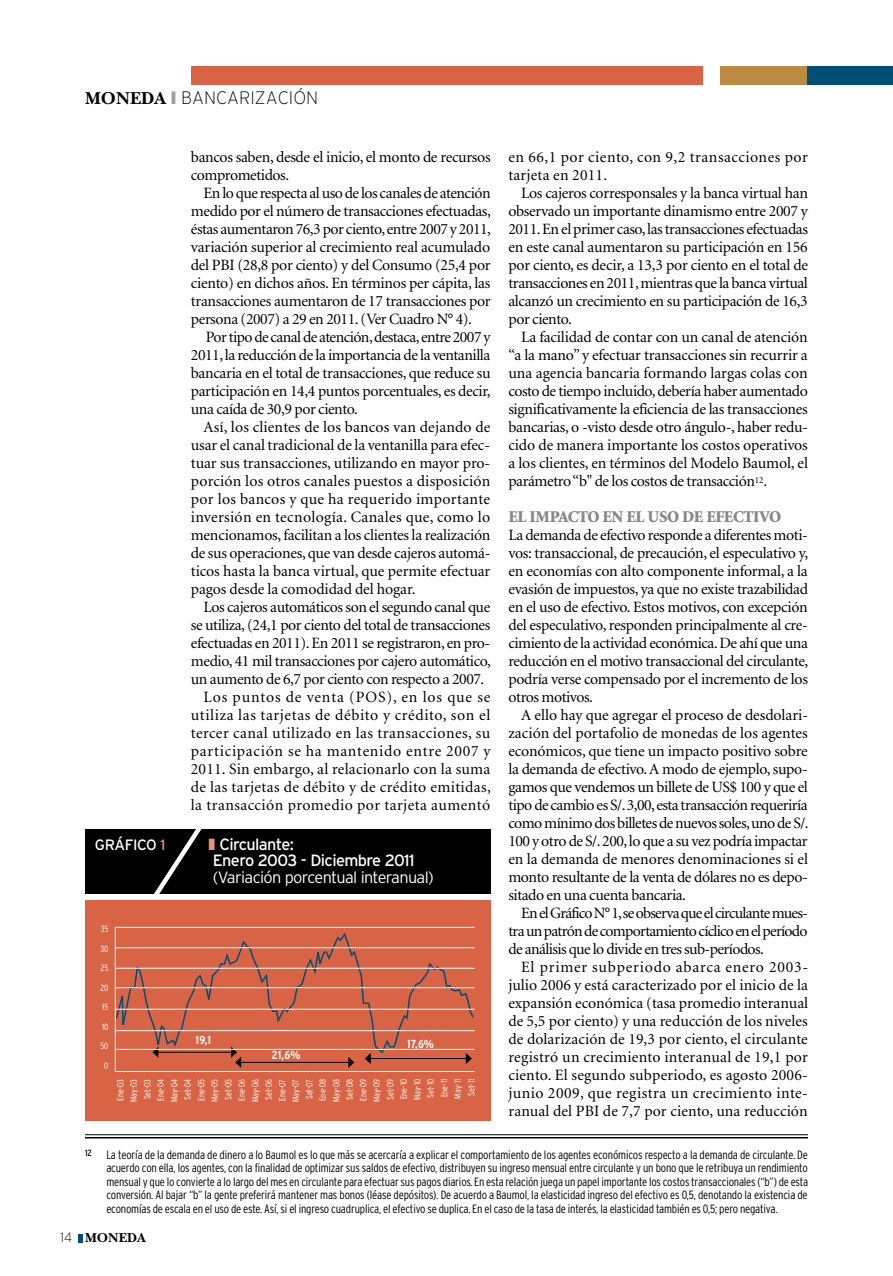
<style>
.page{position:relative;width:893px;height:1276px;background:#fff}
.page>*{position:absolute;margin:0;border:0;box-sizing:border-box;transform-origin:0 0}
.t1{font:200 18px "Interstate";color:#000}
.t2{font:900 16.5px "Minion";letter-spacing:-.02em;color:#87888a}
.t3{font:16.35px/16.5px "Interstate";letter-spacing:-.04em;color:#fff}
.t4{font:300 16.35px "Interstate";letter-spacing:-.04em;color:#fff}
.t5{font:15.75px/18px "Minion";letter-spacing:-.025em;color:#000;text-align:justify}
.t6{font:15.75px/18px "Minion";letter-spacing:.025em;color:#000}
.t7{font:15.75px "Minion";letter-spacing:.03em;color:#000}
.t8{font:15.75px "Minion";letter-spacing:.04em;color:#000}
.t9{font:15.75px "Minion";letter-spacing:.015em;color:#000}
.t10{font:15.75px "Minion";letter-spacing:.045em;color:#000}
.t11{font:15.75px "Minion";letter-spacing:.055em;color:#000}
.t12{font:15px "Interstate";letter-spacing:-.03em;color:#fff}
.t13{font:13.5px "New Baskerville Bold SC";color:#000}
.t14{font:300 condensed 12px/13.5px "Interstate";letter-spacing:-.015em;color:#000;text-align:justify}
.t15{font:700 condensed 11.7px "Interstate";color:#fff}
.t16{font:300 condensed 9px/13.5px "Interstate";letter-spacing:.005em;color:#fff;text-align:right}
.s1{font-family:"New Baskerville Bold SC";font-weight:400}
.s2{color:#9c9d9f}
.s3{color:#e69476}
.s4{font-family:"Interstate";font-weight:200}
</style>
<div class="page">
<svg style="left:79px;top:1234px;width:4px;height:8px"></svg>
<div style="left:191px;top:67px;width:511px;height:18px;background:#d96445"></div>
<div style="left:721px;top:67px;width:87px;height:18px;background:#bc8b41"></div>
<div style="left:85px;top:828px;width:405px;height:65px;background:#000"></div>
<svg style="left:149px;top:828px;width:63px;height:66px"></svg>
<div style="left:85px;top:900px;width:406px;height:220px;background:#d96445"></div>
<svg style="left:116px;top:932px;width:359px;height:136px"></svg>
<hr style="left:115px;top:927px;width:360px;height:1px;background:#fff">
<hr style="left:115px;top:947px;width:360px;height:1px;background:#fff">
<hr style="left:115px;top:968px;width:360px;height:1px;background:#fff">
<hr style="left:115px;top:987px;width:360px;height:1px;background:#fff">
<hr style="left:115px;top:1009px;width:360px;height:1px;background:#fff">
<hr style="left:115px;top:1030px;width:360px;height:1px;background:#fff">
<hr style="left:115px;top:1049px;width:360px;height:1px;background:#fff">
<hr style="left:115px;top:1071px;width:360px;height:1px;background:#fff">
<hr style="left:115px;top:927px;width:1px;height:144px;background:#fff">
<hr style="left:85px;top:1137px;width:723px;height:1px;background:#000">
<hr style="left:85px;top:1134px;width:723px;height:1px;background:#000">
<div style="left:808px;top:67px;width:85px;height:18px;background:#004e75"></div>
<p class="t1" style="left:85px;top:88px;width:235px"><span class="s1">MONEDA</span> <span class="s2">❙</span> BANCARIZACIÓN</p>
<p class="t5" style="left:191px;top:149px;width:301px">bancos saben, desde el inicio, el monto de recursos comprometidos.</p>
<p class="t5" style="left:191px;top:185px;width:302px;text-indent:13px">En lo que respecta al uso de los canales de atención medido por el número de transacciones efectuadas, éstas aumentaron 76,3 por ciento, entre 2007 y 2011, variación superior al crecimiento real acumulado del PBI (28,8 por ciento) y del Consumo (25,4 por ciento) en dichos años. En términos per cápita, las transacciones aumentaron de 17 transacciones por persona (2007) a 29 en 2011. (Ver Cuadro N° 4).</p>
<p class="t5" style="left:191px;top:329px;width:301px;text-indent:15px">Por tipo de canal de atención, destaca, entre 2007 y 2011, la reducción de la importancia de la ventanilla bancaria en el total de transacciones, que reduce su participación en 14,4 puntos porcentuales, es decir, una caída de 30,9 por ciento.</p>
<p class="t5" style="left:191px;top:419px;width:301px;text-indent:13px">Así, los clientes de los bancos van dejando de usar el canal tradicional de la ventanilla para efec&shy;tuar sus transacciones, utilizando en mayor pro&shy;porción los otros canales puestos a disposición por los bancos y que ha requerido importante inversión en tecnología. Canales que, como lo mencionamos, facilitan a los clientes la realización de sus operaciones, que van desde cajeros automá&shy;ticos hasta la banca virtual, que permite efectuar pagos desde la comodidad del hogar.</p>
<p class="t5" style="left:204px;top:599px;width:288px">Los cajeros automáticos son el segundo canal que</p>
<p class="t5" style="left:191px;top:617px;width:301px">se utiliza, (24,1 por ciento del total de transacciones</p>
<p class="t5" style="left:191px;top:635px;width:301px">efectuadas en 2011). En 2011 se registraron, en pro-</p>
<p class="t5" style="left:191px;top:653px;width:301px">medio, 41 mil transacciones por cajero automático,</p>
<p class="t5" style="left:191px;top:671px;width:295px">un aumento de 6,7 por ciento con respecto a 2007.</p>
<p class="t11" style="left:204px;top:689px;width:288px">Los puntos de venta (POS), en los que se</p>
<p class="t8" style="left:191px;top:707px;width:301px">utiliza las tarjetas de débito y crédito, son el</p>
<p class="t7" style="left:191px;top:725px;width:301px">tercer canal utilizado en las transacciones, su</p>
<p class="t10" style="left:191px;top:743px;width:301px">participación se ha mantenido entre 2007 y</p>
<p class="t9" style="left:191px;top:761px;width:301px">2011. Sin embargo, al relacionarlo con la suma</p>
<p class="t6" style="left:191px;top:779px;width:301px">de las tarjetas de débito y de crédito emitidas,</p>
<p class="t6" style="left:191px;top:797px;width:301px">la transacción promedio por tarjeta aumentó</p>
<p class="t12" style="left:95px;top:836px;width:72px">gráfico <span class="s3">1</span></p>
<p class="t3" style="left:209px;top:835px;width:208px"><span class="s3">❚</span> Circulante:<br>Enero 2003 - Diciembre 2011</p>
<p class="t4" style="left:213px;top:867px;width:222px">(Variación porcentual interanual)</p>
<p class="t16" style="left:100px;top:919px;width:10px;line-height:19.5px;text-align:center">35<br>30<br>25<br>20<br>15<br>10<br>50<br>0</p>
<p class="t15" style="left:196px;top:1033px;width:17px">19,1</p>
<p class="t15" style="left:407px;top:1037px;width:28px">17,6%</p>
<p class="t15" style="left:272px;top:1048px;width:30px">21,6%</p>
<p class="t16" style="left:113px;top:1102px;width:25px;rotate:-90deg">Ene-03<br>May-03<br>Set-03<br>Ene-04<br>May-04<br>Set-04<br>Ene-05<br>May-05<br>Set-05<br>Ene-06<br>May-06<br>Set-06<br>Ene-07<br>May-07<br>Set-07<br>Ene-08<br>May-08<br>Set-08<br>Ene-09<br>May-09<br>Set-09<br>Ene-10<br>May-10<br>Set-10<br>Ene-11<br>May-11<br>Set-11</p>
<p class="t6" style="left:508px;top:149px;width:301px">en 66,1 por ciento, con 9,2 transacciones por tarjeta en 2011.</p>
<p class="t5" style="left:508px;top:185px;width:301px;text-indent:13px">Los cajeros corresponsales y la banca virtual han observado un importante dinamismo entre 2007 y 2011. En el primer caso, las transacciones efectuadas en este canal aumentaron su participación en 156 por ciento, es decir, a 13,3 por ciento en el total de transacciones en 2011, mientras que la banca virtual alcanzó un crecimiento en su participación de 16,3 por ciento.</p>
<p class="t5" style="left:508px;top:329px;width:301px;text-indent:13px">La facilidad de contar con un canal de atención “a la mano” y efectuar transacciones sin recurrir a una agencia bancaria formando largas colas con costo de tiempo incluido, debería haber aumentado significativamente la eficiencia de las transacciones bancarias, o -visto desde otro ángulo-, haber redu&shy;cido de manera importante los costos operativos a los clientes, en términos del Modelo Baumol, el parámetro “b" de los costos de transacción<sup>12</sup>.</p>
<p class="t2" style="left:508px;top:508px;width:32px">EL IMPA</p>
<p class="t2" style="left:568px;top:508px;width:91px">CTO EN EL USO</p>
<p class="t2" style="left:682px;top:508px;width:99px">DE EFECTIVO</p>
<p class="t5" style="left:508px;top:527px;width:301px">La demanda de efectivo responde a diferentes moti&shy;vos: transaccional, de precaución, el especulativo y, en economías con alto componente informal, a la evasión de impuestos, ya que no existe trazabilidad en el uso de efectivo. Estos motivos, con excepción del especulativo, responden principalmente al cre&shy;cimiento de la actividad económica. De ahí que una reducción en el motivo transaccional del circulante, podría verse compensado por el incremento de los otros motivos.</p>
<p class="t5" style="left:508px;top:707px;width:302px;text-indent:13px">A ello hay que agregar el proceso de desdolari&shy;zación del portafolio de monedas de los agentes económicos, que tiene un impacto positivo sobre la demanda de efectivo. A modo de ejemplo, supo&shy;gamos que vendemos un billete de US$ 100 y que el tipo de cambio es S/. 3,00, esta transacción requeriría como mínimo dos billetes de nuevos soles, uno de S/.<br>100 y otro de S/. 200, lo que a su vez podría impactar en la demanda de menores denominaciones si el monto resultante de la venta de dólares no es depo&shy;sitado en una cuenta bancaria.</p>
<p class="t5" style="left:508px;top:905px;width:301px;text-indent:13px">En el Gráfico N° 1, se observa que el circulante mues&shy;tra un patrón de comportamiento cíclico en el período de análisis que lo divide en tres sub-períodos.</p>
<p class="t5" style="left:508px;top:959px;width:301px;text-indent:13px">El primer subperiodo abarca enero 2003- julio 2006 y está caracterizado por el inicio de la expansión económica (tasa promedio interanual de 5,5 por ciento) y una reducción de los niveles de dolarización de 19,3 por ciento, el circulante registró un crecimiento interanual de 19,1 por ciento. El segundo subperiodo, es agosto 2006- junio 2009, que registra un crecimiento inte&shy;ranual del PBI de 7,7 por ciento, una reducción</p>
<p class="t14" style="left:106px;top:1147px;width:703px;text-indent:-21px"><sup>12</sup> La teoría de la demanda de dinero a lo Baumol es lo que más se acercaría a explicar el comportamiento de los agentes económicos respecto a la demanda de circulante. De acuerdo con ella, los agentes, con la finalidad de optimizar sus saldos de efectivo, distribuyen su ingreso mensual entre circulante y un bono que le retribuya un rendimiento mensual y que lo convierte a lo largo del mes en circulante para efectuar sus pagos diarios. En esta relación juega un papel importante los costos transaccionales (“b”) de esta conversión. Al bajar “b” la gente preferirá mantener mas bonos (léase depósitos). De acuerdo a Baumol, la elasticidad ingreso del efectivo es 0,5, denotando la existencia de economías de escala en el uso de este. Así, si el ingreso cuadruplica, el efectivo se duplica. En el caso de la tasa de interés, la elasticidad también es 0,5; pero negativa.</p>
<p class="t13" style="left:60px;top:1230px;width:87px"><span class="s4">14</span> MONEDA</p>
</div>
